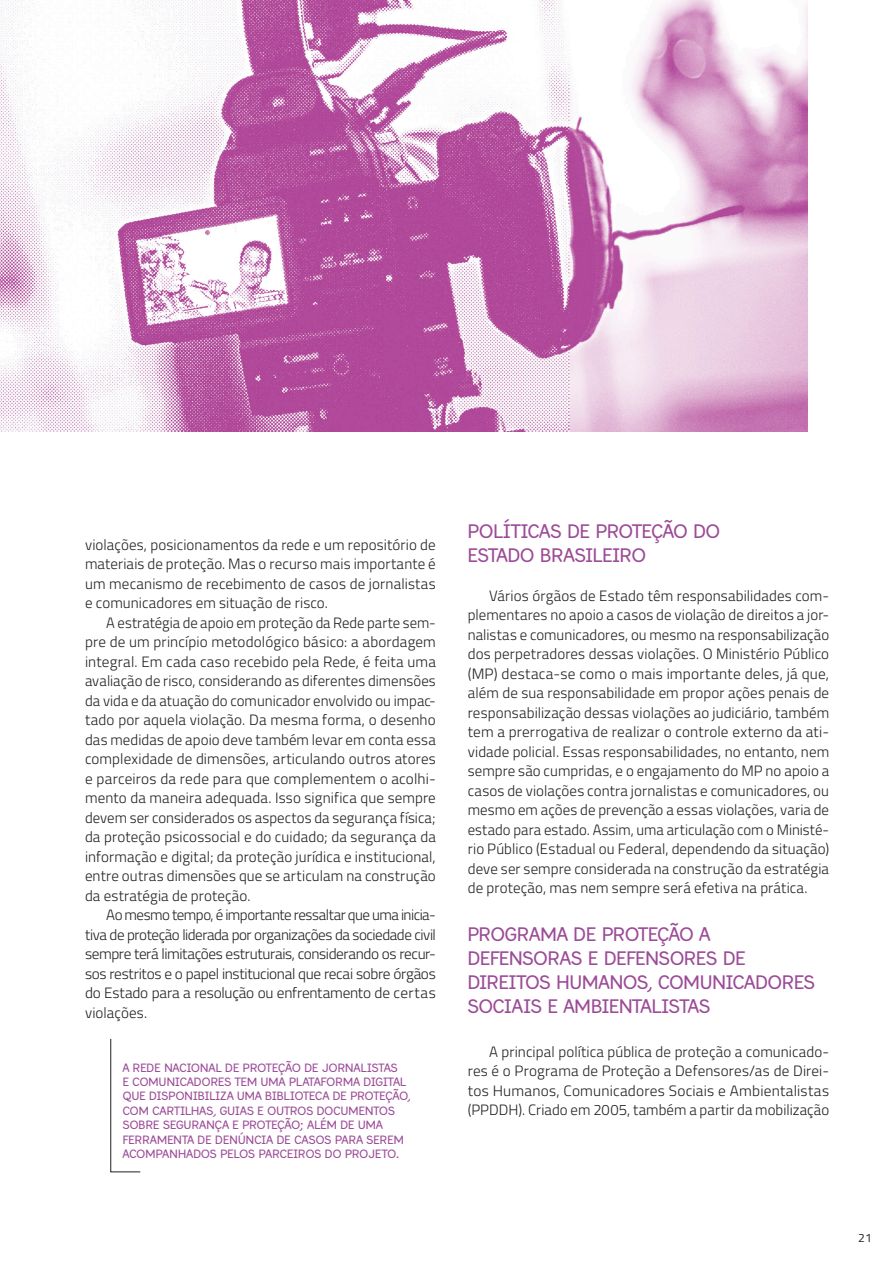
<style>
.page{position:relative;width:893px;height:1263px;background:#fff}
.page>*{position:absolute;margin:0;border:0;box-sizing:border-box;transform-origin:0 0}
.SEÇÃO{font:19.5px/24px "Abordage";color:#9c4b97}
.TEXTO_CORRIDO{font:300 15px/19.5px "Titillium Web";letter-spacing:.005em;color:#231f20;text-align:justify}
.t1{font:12px/14.4px "Abordage";letter-spacing:.02em;color:#9c4b97}
.t2{font:12px "Titillium Web";color:#231f20}
</style>
<div class="page">
<svg style="left:110px;top:1038px;width:31px;height:134px"></svg>
<img style="left:0;top:0;width:808px;height:431px">
<p class="TEXTO_CORRIDO" style="left:85px;top:534px;width:352px">violações, posicionamentos da rede e um repositório de materiais de proteção. Mas o recurso mais importante é um mecanismo de recebimento de casos de jornalistas e comunicadores em situação de risco.</p>
<p class="TEXTO_CORRIDO" style="left:85px;top:612px;width:352px;text-indent:21px">A estratégia de apoio em proteção da Rede parte sem&shy;pre de um princípio metodológico básico: a abordagem integral. Em cada caso recebido pela Rede, é feita uma avaliação de risco, considerando as diferentes dimensões da vida e da atuação do comunicador envolvido ou impac&shy;tado por aquela violação. Da mesma forma, o desenho das medidas de apoio deve também levar em conta essa complexidade de dimensões, articulando outros atores e parceiros da rede para que complementem o acolhi&shy;mento da maneira adequada. Isso significa que sempre devem ser considerados os aspectos da segurança física; da proteção psicossocial e do cuidado; da segurança da informação e digital; da proteção jurídica e institucional, entre outras dimensões que se articulam na construção da estratégia de proteção.</p>
<p class="TEXTO_CORRIDO" style="left:85px;top:904px;width:352px;text-indent:21px">Ao mesmo tempo, é importante ressaltar que uma inicia&shy;tiva de proteção liderada por organizações da sociedade civil sempre terá limitações estruturais, considerando os recur&shy;sos restritos e o papel institucional que recai sobre órgãos do Estado para a resolução ou enfrentamento de certas violações.</p>
<p class="t1" style="left:123px;top:1060px;width:289px">A REDE NACIONAL DE PROTEÇÃO DE JORNALISTAS<br>E COMUNICADORES TEM UMA PLATAFORMA DIGITAL QUE DISPONIBILIZA UMA BIBLIOTECA DE PROTEÇÃO, COM CARTILHAS, GUIAS E OUTROS DOCUMENTOS SOBRE SEGURANÇA E PROTEÇÃO; ALÉM DE UMA FERRAMENTA DE DENÚNCIA DE CASOS PARA SEREM ACOMPANHADOS PELOS PARCEIROS DO PROJETO.</p>
<p class="SEÇÃO" style="left:468px;top:519px;width:254px">POLÍTICAS DE PROTEÇÃO DO<br>ESTADO BRASILEIRO</p>
<p class="TEXTO_CORRIDO" style="left:468px;top:585px;width:363px;text-indent:21px">Vários órgãos de Estado têm responsabilidades com&shy;plementares no apoio a casos de violação de direitos a jor&shy;nalistas e comunicadores, ou mesmo na responsabilização dos perpetradores dessas violações. O Ministério Público (MP) destaca-se como o mais importante deles, já que, além de sua responsabilidade em propor ações penais de responsabilização dessas violações ao judiciário, também tem a prerrogativa de realizar o controle externo da ati&shy;vidade policial. Essas responsabilidades, no entanto, nem sempre são cumpridas, e o engajamento do MP no apoio a casos de violações contra jornalistas e comunicadores, ou mesmo em ações de prevenção a essas violações, varia de estado para estado. Assim, uma articulação com o Ministé&shy;rio Público (Estadual ou Federal, dependendo da situação) deve ser sempre considerada na construção da estratégia de proteção, mas nem sempre será efetiva na prática.</p>
<p class="SEÇÃO" style="left:468px;top:922px;width:349px">PROGRAMA DE PROTEÇÃO A<br>DEFENSORAS E DEFENSORES DE<br>DIREITOS HUMANOS, COMUNICADORES<br>SOCIAIS E AMBIENTALISTAS</p>
<p class="TEXTO_CORRIDO" style="left:468px;top:1041px;width:363px;text-indent:21px">A principal política pública de proteção a comunicado&shy;res é o Programa de Proteção a Defensores/as de Direi&shy;tos Humanos, Comunicadores Sociais e Ambientalistas (PPDDH). Criado em 2005, também a partir da mobilização</p>
<p class="t2" style="left:858px;top:1229px;width:15px">21</p>
</div>
